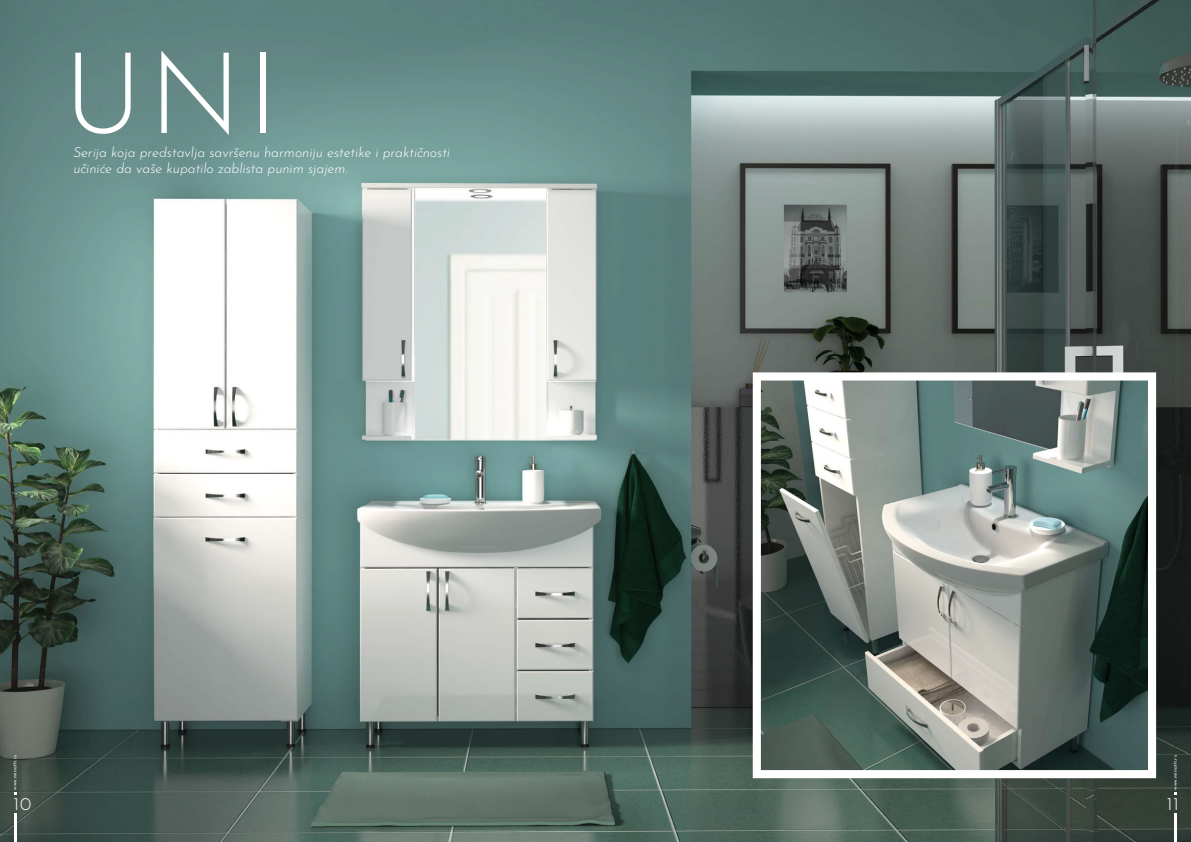
<style>
.page{position:relative;width:1191px;height:842px;background:#fff}
.page>*{position:absolute;margin:0;border:0;box-sizing:border-box;transform-origin:0 0}
.t1{font:300 113px "Josefin Sans";color:#fff}
.t2{font:300 18px "Josefin Sans";color:#fff}
.Opisi_Levo_BELI{font:italic 300 14px/16.8px "Josefin Sans";color:#fff}
.t3{font:5px "Josefin Sans";letter-spacing:.05em;color:#fff}
</style>
<div class="page">
<img style="left:0;top:0;width:1191px;height:842px">
<hr style="left:14px;top:814px;width:3px;height:28px;background:#fff">
<hr style="left:1174px;top:814px;width:3px;height:28px;background:#fff">
<img style="left:761px;top:381px;width:386px;height:388px">
<div style="left:752px;top:372px;width:404px;height:406px;border:8px solid #fff"></div>
<p class="t1" style="left:63px;top:9px;width:217px">UNI</p>
<p class="Opisi_Levo_BELI" style="left:73px;top:142px;width:378px">Serija koja predstavlja savršenu harmoniju estetike i praktičnosti učiniće da vaše kupatilo zablista punim sjajem.</p>
<p class="t3" style="left:11px;top:790px;width:36px;rotate:-90deg">www.minotti.rs</p>
<p class="t2" style="left:13px;top:791px;width:19px">10</p>
<p class="t3" style="left:1171px;top:790px;width:36px;rotate:-90deg">www.minotti.rs</p>
<p class="t2" style="left:1166px;top:791px;width:14px">11</p>
</div>
